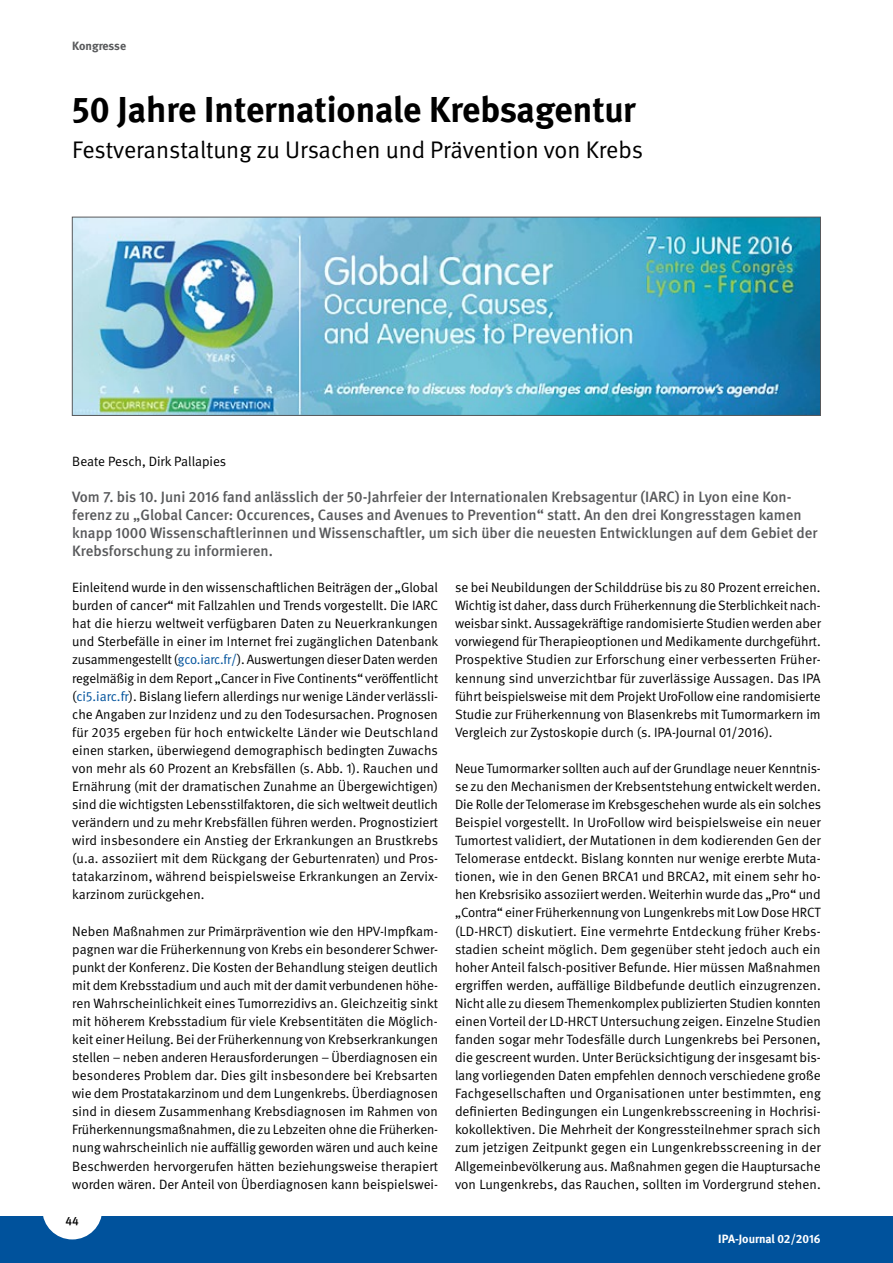
<style>
.page{position:relative;width:893px;height:1263px;background:#fff}
.page>*{position:absolute;margin:0;border:0;box-sizing:border-box;transform-origin:0 0}
.t1{font:700 36px "DGUV Meta";color:#000}
.t2{font:24px "DGUV Meta";color:#000}
.t3{font:500 15px/18px "DGUV Meta";color:#58595b}
.t4{font:13.5px/18px "DGUV Meta";color:#000;text-align:justify}
.t5{font:700 12px "DGUV Meta";letter-spacing:-.005em;color:#fff}
.t6{font:700 12px "DGUV Meta";letter-spacing:-.005em;color:#58595b}
.t7{font:500 12px "DGUV Meta";color:#000}
.s1{color:#00529c}
</style>
<div class="page">
<div style="left:0;top:1216px;width:893px;height:47px;background:#00529c"></div>
<img style="left:74px;top:219px;width:745px;height:195px">
<div style="left:72px;top:217px;width:749px;height:199px;border:1px solid #58595b"></div>
<div style="left:42px;top:1179px;width:60px;height:60px;background:#fff;border-radius:50%"></div>
<p class="t6" style="left:72px;top:39px;width:55px">Kongresse</p>
<h1 class="t1" style="left:72px;top:88px;width:565px">50 Jahre Internationale Krebsagentur</h1>
<h2 class="t2" style="left:72px;top:136px;width:572px">Festveranstaltung zu Ursachen und Prävention von Krebs</h2>
<p class="t4" style="left:72px;top:452px;width:155px">Beate Pesch, Dirk Pallapies</p>
<p class="t3" style="left:72px;top:488px;width:747px">Vom 7. bis 10. Juni 2016 fand anlässlich der 50-Jahrfeier der Internationalen Krebsagentur (IARC) in Lyon eine Kon&shy;ferenz zu „Global Cancer: Occurences, Causes and Avenues to Prevention“ statt. An den drei Kongresstagen kamen knapp 1000 Wissenschaftlerinnen und Wissenschaftler, um sich über die neuesten Entwicklungen auf dem Gebiet der Krebsforschung zu informieren.</p>
<p class="t4" style="left:72px;top:579px;width:368px">Einleitend wurde in den wissenschaftlichen Beiträgen der „Global burden of cancer“ mit Fallzahlen und Trends vorgestellt. Die IARC hat die hierzu weltweit verfügbaren Daten zu Neuerkrankungen und Sterbefälle in einer im Internet frei zugänglichen Datenbank zusammengestellt (<span class="s1">gco.iarc.fr/</span>). Auswertungen dieser Daten werden regelmäßig in dem Report „Cancer in Five Continents“ veröffentlicht (<span class="s1">ci5.iarc.fr</span>). Bislang liefern allerdings nur wenige Länder verlässli&shy;che Angaben zur Inzidenz und zu den Todesursachen. Prognosen für 2035 ergeben für hoch entwickelte Länder wie Deutschland einen starken, überwiegend demographisch bedingten Zuwachs von mehr als 60 Prozent an Krebsfällen (s. Abb. 1). Rauchen und Ernährung (mit der dramatischen Zunahme an Übergewichtigen) sind die wichtigsten Lebensstilfaktoren, die sich weltweit deutlich verändern und zu mehr Krebsfällen führen werden. Prognostiziert wird insbesondere ein Anstieg der Erkrankungen an Brustkrebs (u.a. assoziiert mit dem Rückgang der Geburtenraten) und Pros&shy;tatakarzinom, während beispielsweise Erkrankungen an Zervix&shy;karzinom zurückgehen.</p>
<p class="t4" style="left:72px;top:922px;width:367px">Neben Maßnahmen zur Primärprävention wie den HPV-Impfkam&shy;pagnen war die Früherkennung von Krebs ein besonderer Schwer&shy;punkt der Konferenz. Die Kosten der Behandlung steigen deutlich mit dem Krebsstadium und auch mit der damit verbundenen höhe&shy;ren Wahrscheinlichkeit eines Tumorrezidivs an. Gleichzeitig sinkt mit höherem Krebsstadium für viele Krebsentitäten die Möglich&shy;keit einer Heilung. Bei der Früherkennung von Krebserkrankungen stellen – neben anderen Herausforderungen – Überdiagnosen ein besonderes Problem dar. Dies gilt insbesondere bei Krebsarten wie dem Prostatakarzinom und dem Lungenkrebs. Überdiagnosen sind in diesem Zusammenhang Krebsdiagnosen im Rahmen von Früherkennungsmaßnahmen, die zu Lebzeiten ohne die Früherken&shy;nung wahrscheinlich nie auffällig geworden wären und auch keine Beschwerden hervorgerufen hätten beziehungsweise therapiert worden wären. Der Anteil von Überdiagnosen kann beispielswei-</p>
<p class="t7" style="left:66px;top:1213px;width:15px">44</p>
<p class="t4" style="left:455px;top:579px;width:367px">se bei Neubildungen der Schilddrüse bis zu 80 Prozent erreichen.<br>Wichtig ist daher, dass durch Früherkennung die Sterblichkeit nach&shy;weisbar sinkt. Aussagekräftige randomisierte Studien werden aber vorwiegend für Therapieoptionen und Medikamente durchgeführt.<br>Prospektive Studien zur Erforschung einer verbesserten Früher&shy;kennung sind unverzichtbar für zuverlässige Aussagen. Das IPA führt beispielsweise mit dem Projekt UroFollow eine randomisierte Studie zur Früherkennung von Blasenkrebs mit Tumormarkern im Vergleich zur Zystoskopie durch (s. IPA-Journal 01/2016).</p>
<p class="t4" style="left:455px;top:759px;width:367px">Neue Tumormarker sollten auch auf der Grundlage neuer Kenntnis&shy;se zu den Mechanismen der Krebsentstehung entwickelt werden.<br>Die Rolle der Telomerase im Krebsgeschehen wurde als ein solches Beispiel vorgestellt. In UroFollow wird beispielsweise ein neuer Tumortest validiert, der Mutationen in dem kodierenden Gen der Telomerase entdeckt. Bislang konnten nur wenige ererbte Muta&shy;tionen, wie in den Genen BRCA1 und BRCA2, mit einem sehr ho&shy;hen Krebsrisiko assoziiert werden. Weiterhin wurde das „Pro“ und „Contra“ einer Früherkennung von Lungenkrebs mit Low Dose HRCT (LD-HRCT) diskutiert. Eine vermehrte Entdeckung früher Krebs&shy;stadien scheint möglich. Dem gegenüber steht jedoch auch ein hoher Anteil falsch-positiver Befunde. Hier müssen Maßnahmen ergriffen werden, auffällige Bildbefunde deutlich einzugrenzen.<br>Nicht alle zu diesem Themenkomplex publizierten Studien konnten einen Vorteil der LD-HRCT Untersuchung zeigen. Einzelne Studien fanden sogar mehr Todesfälle durch Lungenkrebs bei Personen, die gescreent wurden. Unter Berücksichtigung der insgesamt bis&shy;lang vorliegenden Daten empfehlen dennoch verschiedene große Fachgesellschaften und Organisationen unter bestimmten, eng definierten Bedingungen ein Lungenkrebsscreening in Hochrisi&shy;kokollektiven. Die Mehrheit der Kongressteilnehmer sprach sich zum jetzigen Zeitpunkt gegen ein Lungenkrebsscreening in der Allgemeinbevölkerung aus. Maßnahmen gegen die Hauptursache von Lungenkrebs, das Rauchen, sollten im Vordergrund stehen.</p>
<p class="t5" style="left:718px;top:1231px;width:104px">IPA-Journal 02/2016</p>
</div>
